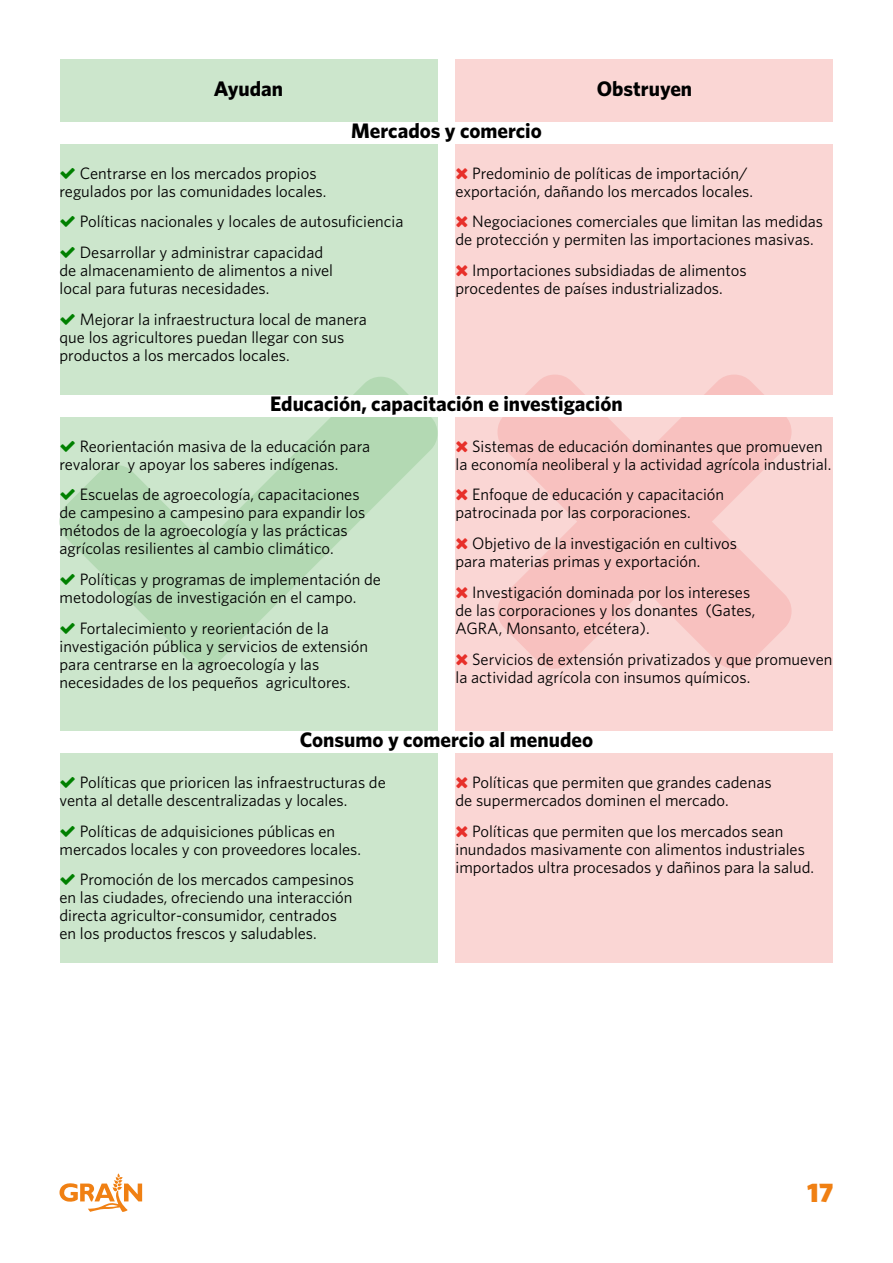
<style>
.page{position:relative;width:893px;height:1263px;background:#fff}
.page>*{position:absolute;margin:0;border:0;box-sizing:border-box;transform-origin:0 0}
.t1{font:900 27px "Whitney";color:#f08013}
.t2{font:700 21px "Whitney";color:#000}
.t3{font:16.5px/18px "Whitney";color:#000}
</style>
<div class="page">
<svg style="left:60px;top:1173px;width:82px;height:39px"></svg>
<div style="left:60px;top:60px;width:377px;height:903px;background:#cce6cc"></div>
<div style="left:455px;top:60px;width:378px;height:903px;background:#fad6d4"></div>
<svg style="left:60px;top:377px;width:377px;height:289px"></svg>
<svg style="left:497px;top:375px;width:294px;height:294px;fill:#f8c1bf"></svg>
<div style="left:60px;top:123px;width:773px;height:21px;background:#fff"></div>
<div style="left:60px;top:396px;width:773px;height:21px;background:#fff"></div>
<div style="left:60px;top:732px;width:773px;height:21px;background:#fff"></div>
<svg style="left:61px;top:440px;width:14px;height:12px"></svg>
<svg style="left:61px;top:489px;width:14px;height:11px"></svg>
<svg style="left:61px;top:574px;width:14px;height:11px"></svg>
<svg style="left:61px;top:623px;width:14px;height:11px"></svg>
<p class="t2" style="left:214px;top:76px;width:71px">Ayudan</p>
<p class="t2" style="left:351px;top:118px;width:192px">Mercados y comercio</p>
<p class="t2" style="left:597px;top:76px;width:97px">Obstruyen</p>
<p class="t3" style="left:60px;top:164px;width:268px;text-indent:20px">Centrarse en los mercados propios regulados por las comunidades locales.</p>
<p class="t3" style="left:80px;top:212px;width:325px">Políticas nacionales y locales de autosuficiencia</p>
<p class="t3" style="left:60px;top:243px;width:275px;text-indent:20px">Desarrollar y administrar capacidad de almacenamiento de alimentos a nivel local para futuras necesidades.</p>
<p class="t3" style="left:60px;top:310px;width:309px;text-indent:20px">Mejorar la infraestructura local de manera que los agricultores puedan llegar con sus productos a los mercados locales.</p>
<p class="t3" style="left:455px;top:164px;width:299px;text-indent:17px">Predominio de políticas de importación/ exportación, dañando los mercados locales.</p>
<p class="t3" style="left:455px;top:212px;width:369px;text-indent:17px">Negociaciones comerciales que limitan las medidas de protección y permiten las importaciones masivas.</p>
<p class="t3" style="left:455px;top:261px;width:293px;text-indent:17px">Importaciones subsidiadas de alimentos procedentes de países industrializados.</p>
<p class="t2" style="left:270px;top:391px;width:354px">Educación, capacitación e investigación</p>
<p class="t3" style="left:60px;top:437px;width:312px;text-indent:20px">Reorientación masiva de la educación para revalorar y apoyar los saberes indígenas.</p>
<p class="t3" style="left:60px;top:485px;width:307px;text-indent:20px">Escuelas de agroecología, capacitaciones de campesino a campesino para expandir los métodos de la agroecología y las prácticas agrícolas resilientes al cambio climático.</p>
<p class="t3" style="left:60px;top:570px;width:323px;text-indent:20px">Políticas y programas de implementación de metodologías de investigación en el campo.</p>
<p class="t3" style="left:60px;top:619px;width:310px;text-indent:20px">Fortalecimiento y reorientación de la investigación pública y servicios de extensión para centrarse en la agroecología y las necesidades de los pequeños agricultores.</p>
<p class="t3" style="left:455px;top:437px;width:377px;text-align:center">Sistemas de educación dominantes que promueven<br>la economía neoliberal y la actividad agrícola industrial.</p>
<p class="t3" style="left:455px;top:485px;width:270px;text-indent:17px">Enfoque de educación y capacitación patrocinada por las corporaciones.</p>
<p class="t3" style="left:455px;top:534px;width:283px;text-indent:17px">Objetivo de la investigación en cultivos para materias primas y exportación.</p>
<p class="t3" style="left:455px;top:583px;width:301px;text-indent:17px">Investigación dominada por los intereses de las corporaciones y los donantes (Gates,<br>AGRA, Monsanto, etcétera).</p>
<p class="t3" style="left:455px;top:650px;width:378px;text-indent:17px">Servicios de extensión privatizados y que promueven la actividad agrícola con insumos químicos.</p>
<p class="t2" style="left:300px;top:727px;width:295px">Consumo y comercio al menudeo</p>
<p class="t3" style="left:60px;top:773px;width:328px;text-indent:20px">Políticas que prioricen las infraestructuras de venta al detalle descentralizadas y locales.</p>
<p class="t3" style="left:60px;top:821px;width:303px;text-align:center">Políticas de adquisiciones públicas en mercados locales y con proveedores locales.</p>
<p class="t3" style="left:60px;top:870px;width:296px;text-indent:20px">Promoción de los mercados campesinos en las ciudades, ofreciendo una interacción directa agricultor-consumidor, centrados en los productos frescos y saludables.</p>
<p class="t3" style="left:455px;top:773px;width:318px;text-indent:17px">Políticas que permiten que grandes cadenas de supermercados dominen el mercado.</p>
<p class="t3" style="left:455px;top:821px;width:360px;text-indent:17px">Políticas que permiten que los mercados sean inundados masivamente con alimentos industriales importados ultra procesados y dañinos para la salud.</p>
<h1 class="t1" style="left:807px;top:1176px;width:28px">17</h1>
</div>
